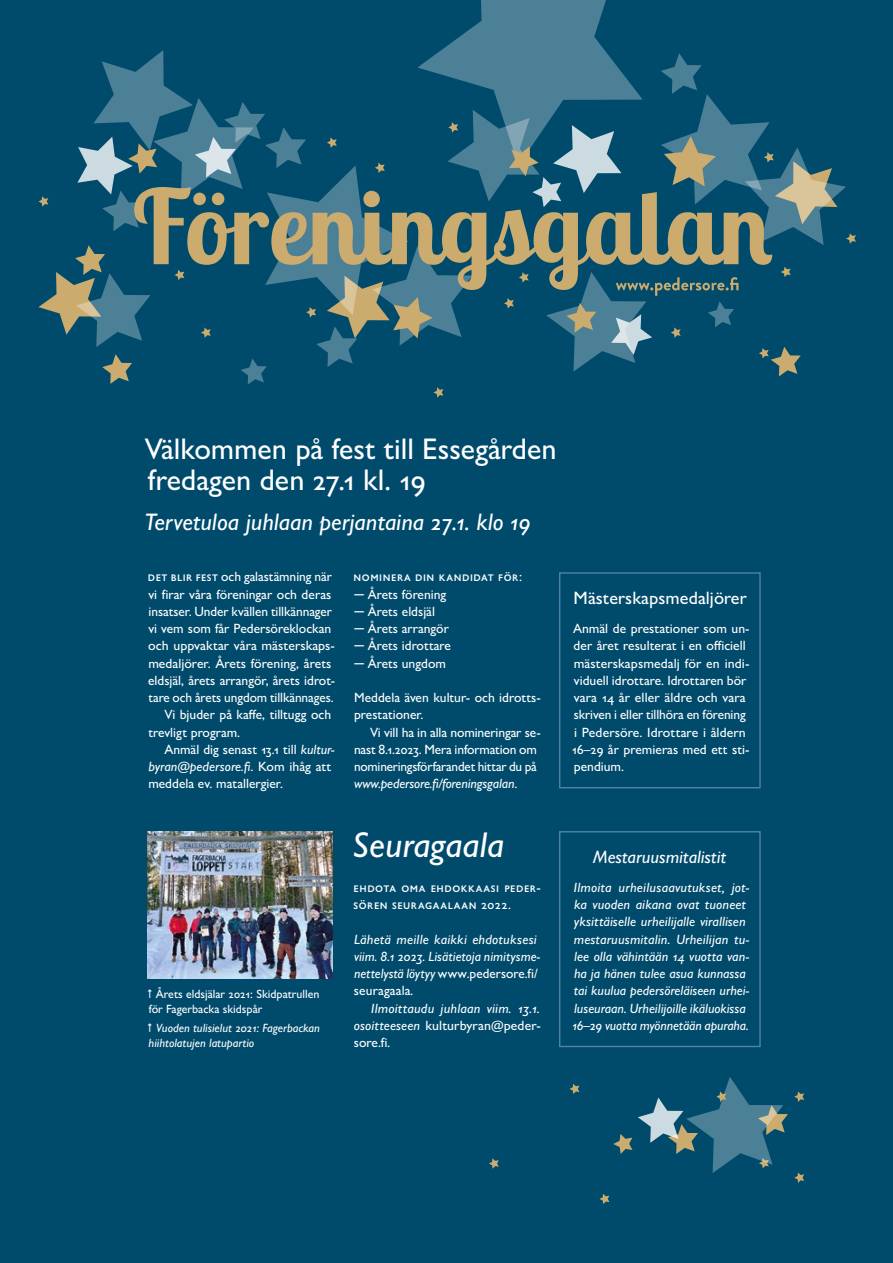
<style>
.page{position:relative;width:893px;height:1263px;background:#004b6c}
.page>*{position:absolute;margin:0;border:0;box-sizing:border-box;transform-origin:0 0}
.Otsikko_2{font:italic 500 36px "Gill Sans Nova";color:#fff}
.Otsikko_2-2{font:500 30px/31.5px "Gill Sans Nova";letter-spacing:-.005em;color:#fff}
.Otsikko_2-3{font:italic 500 24px "Gill Sans Nova";color:#fff}
.Inforuta__rubrik{font:500 18px "Gill Sans Nova";letter-spacing:.005em;color:#fff}
.Inforuta__rubrik-2{font:italic 500 18px "Gill Sans Nova";color:#fff}
.Föreningsgalan__bröd{font:500 13.5px/17.2px "Gill Sans Nova";color:#fff}
.Inforuutu{font:italic 500 13.5px/17.2px "Gill Sans Nova";letter-spacing:.005em;color:#fff}
.Inforuta{font:500 13.5px/17.2px "Gill Sans Nova";color:#fff}
.Leipäteksti__eka{font:italic 500 13.5px/17.2px "Gill Sans Nova";letter-spacing:.015em;color:#fff}
.Leipäteksti__eka-2{font:500 13.5px/17.2px "Gill Sans Nova";letter-spacing:.045em;color:#fff}
.Föreningsgalan__mell{font:500 13.5px "Gill Sans Nova";letter-spacing:.04em;color:#fff}
.t1{font:italic 500 12px/15px "Gill Sans Nova";color:#fff}
.t2{font:500 12px/15px "Gill Sans Nova";color:#fff}
.s1{font-style:italic}
.s2{font-style:normal}
</style>
<div class="page">
<svg style="left:38px;top:0;width:818px;height:398px"></svg>
<svg style="left:271px;top:192px;width:501px;height:98px"></svg>
<div style="left:559px;top:572px;width:202px;height:216px;border:1px solid #5085a3"></div>
<div style="left:559px;top:831px;width:202px;height:216px;border:1px solid #5085a3"></div>
<svg style="left:794px;top:1172px;width:10px;height:11px"></svg>
<svg style="left:794px;top:1091px;width:10px;height:11px"></svg>
<svg style="left:569px;top:1084px;width:10px;height:10px"></svg>
<svg style="left:613px;top:1134px;width:19px;height:20px"></svg>
<svg style="left:599px;top:1194px;width:10px;height:10px"></svg>
<svg style="left:638px;top:1077px;width:150px;height:96px"></svg>
<svg style="left:489px;top:1158px;width:10px;height:11px"></svg>
<img style="left:148px;top:831px;width:184px;height:147px">
<p class="Otsikko_2-2" style="left:145px;top:432px;width:413px">Välkommen på fest till Essegården fredagen den 27.1 kl. 19</p>
<p class="Otsikko_2-3" style="left:145px;top:507px;width:387px">Tervetuloa juhlaan perjantaina 27.1. klo 19</p>
<p class="Föreningsgalan__bröd" style="left:148px;top:568px;width:189px">Det blir fest och galastämning när vi firar våra föreningar och deras insatser. Under kvällen tillkännager vi vem som får Pedersöreklockan och uppvaktar våra mästerskaps&shy;medaljörer. Årets förening, årets eldsjäl, årets arrangör, årets idrot&shy;tare och årets ungdom tillkännages.</p>
<p class="Föreningsgalan__bröd" style="left:148px;top:706px;width:184px;text-indent:16px">Vi bjuder på kaffe, tilltugg och trevligt program.</p>
<p class="Föreningsgalan__bröd" style="left:148px;top:740px;width:188px;text-indent:16px">Anmäl dig senast 13.1 till <span class="s1">kultur&shy;byran@pedersore.fi</span>. Kom ihåg att meddela ev. matallergier.</p>
<p class="t2" style="left:149px;top:986px;width:172px;text-indent:7px">Årets eldsjälar 2021: Skidpatrullen för Fagerbacka skidspår</p>
<p class="t1" style="left:149px;top:1020px;width:173px;text-indent:8px">Vuoden tulisielut 2021: Fagerbackan hiihtolatujen latupartio</p>
<p class="Föreningsgalan__mell" style="left:354px;top:568px;width:170px">Nominera din kandidat för:</p>
<p class="Föreningsgalan__bröd" style="left:354px;top:585px;width:93px">─ Årets förening</p>
<p class="Föreningsgalan__bröd" style="left:354px;top:602px;width:82px">─ Årets eldsjäl</p>
<p class="Föreningsgalan__bröd" style="left:354px;top:620px;width:96px">─ Årets arrangör</p>
<p class="Föreningsgalan__bröd" style="left:354px;top:637px;width:98px">─ Årets idrottare</p>
<p class="Föreningsgalan__bröd" style="left:354px;top:654px;width:93px">─ Årets ungdom</p>
<p class="Föreningsgalan__bröd" style="left:354px;top:689px;width:187px">Meddela även kultur- och idrotts&shy;prestationer.</p>
<p class="Föreningsgalan__bröd" style="left:354px;top:723px;width:188px;text-indent:16px">Vi vill ha in alla nomineringar se&shy;nast 8.1.2023. Mera information om nomineringsförfarandet hittar du på <span class="s1">www.pedersore.fi/foreningsgalan</span>.</p>
<p class="Otsikko_2" style="left:353px;top:823px;width:153px">Seuragaala</p>
<p class="Leipäteksti__eka-2" style="left:354px;top:878px;width:189px">Ehdota oma ehdokkaasi Peder&shy;sören Seuragaalaan 2022.</p>
<p class="Leipäteksti__eka" style="left:354px;top:930px;width:188px">Lähetä meille kaikki ehdotuksesi viim. 8.1 2023. Lisätietoja nimitysme&shy;nettelystä löytyy <span class="s2">www.pedersore.fi/ seuragaala</span>.</p>
<p class="Leipäteksti__eka" style="left:354px;top:999px;width:188px;text-align:justify;text-indent:17px">Ilmoittaudu juhlaan viim. 13.1. osoitteeseen <span class="s2">kulturbyran@peder&shy;sore.fi</span>.</p>
<p class="Inforuta__rubrik" style="left:574px;top:587px;width:175px">Mästerskapsmedaljörer</p>
<p class="Inforuta" style="left:572px;top:620px;width:179px">Anmäl de prestationer som un&shy;der året resulterat i en officiell mästerskapsmedalj för en indi&shy;viduell idrottare. Idrottaren bör vara 14 år eller äldre och vara skriven i eller tillhöra en förening i Pedersöre. Idrottare i åldern<br>16–29 år premieras med ett sti&shy;pendium.</p>
<p class="Inforuta__rubrik-2" style="left:593px;top:845px;width:135px">Mestaruusmitalistit</p>
<p class="Inforuutu" style="left:572px;top:878px;width:178px">Ilmoita urheilusaavutukset, jot&shy;ka vuoden aikana ovat tuoneet yksittäiselle urheilijalle virallisen mestaruusmitalin. Urheilijan tu&shy;lee olla vähintään 14 vuotta van&shy;ha ja hänen tulee asua kunnassa tai kuulua pedersöreläiseen urhei&shy;luseuraan. Urheilijoille ikäluokissa 16–29 vuotta myönnetään apuraha.</p>
</div>
